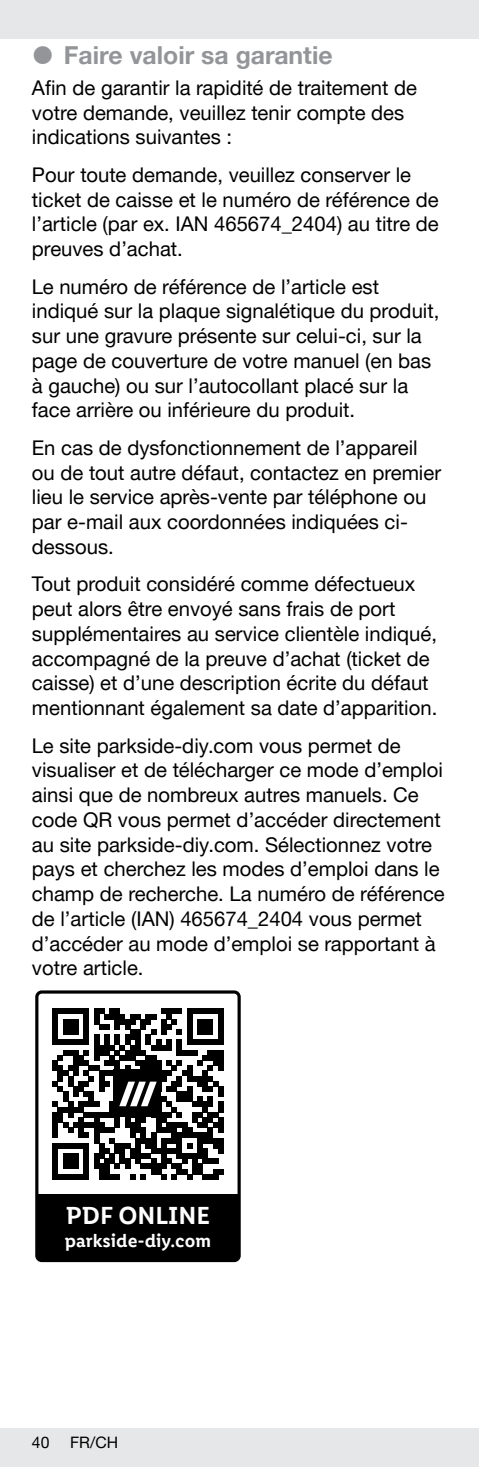
<style>
.page{position:relative;width:479px;height:1467px;background:#fff}
.page>*{position:absolute;margin:0;border:0;box-sizing:border-box;transform-origin:0 0}
.t1{font:700 24.75px "Helvetica Neue Parkside";color:#939598}
.t2{font:600 24.75px "Lidl Font Pro";color:#fff}
.t3{font:20.25px/24.8px "Helvetica Neue Parkside";color:#000}
.t4{font:600 18.68px "Lidl Font Pro";color:#fff}
.t5{font:15.75px "Helvetica Neue Parkside";color:#000}
</style>
<div class="page">
<div style="left:0;top:0;width:478px;height:38px;background:#e6e7e8"></div>
<div style="left:0;top:1429px;width:478px;height:38px;background:#e6e7e8"></div>
<div style="left:35px;top:990px;width:205px;height:272px;border:3px solid #000;border-radius:5px"></div>
<svg style="left:53px;top:1009px;width:170px;height:170px"></svg>
<div style="left:37px;top:1194px;width:202px;height:66px;background:#000"></div>
<p class="t1" style="left:64px;top:41px;width:270px">Faire valoir sa garantie</p>
<p class="t3" style="left:32px;top:75px;width:386px">Afin de garantir la rapidité de traitement de votre demande, veuillez tenir compte des indications suivantes :</p>
<p class="t3" style="left:32px;top:162px;width:408px">Pour toute demande, veuillez conserver le ticket de caisse et le numéro de référence de l’article (par ex. IAN 465674_2404) au titre de preuves d’achat.</p>
<p class="t3" style="left:32px;top:274px;width:408px">Le numéro de référence de l’article est indiqué sur la plaque signalétique du produit, sur une gravure présente sur celui-ci, sur la page de couverture de votre manuel (en bas à gauche) ou sur l’autocollant placé sur la face arrière ou inférieure du produit.</p>
<p class="t3" style="left:32px;top:435px;width:410px">En cas de dysfonctionnement de l’appareil ou de tout autre défaut, contactez en premier lieu le service après-vente par téléphone ou par e-mail aux coordonnées indiquées ci&shy;dessous.</p>
<p class="t3" style="left:32px;top:572px;width:406px">Tout produit considéré comme défectueux peut alors être envoyé sans frais de port supplémentaires au service clientèle indiqué, accompagné de la preuve d’achat (ticket de caisse) et d’une description écrite du défaut mentionnant également sa date d’apparition.</p>
<p class="t3" style="left:32px;top:733px;width:414px">Le site parkside-diy.com vous permet de visualiser et de télécharger ce mode d’emploi ainsi que de nombreux autres manuels. Ce code QR vous permet d’accéder directement au site parkside-diy.com. Sélectionnez votre pays et cherchez les modes d’emploi dans le champ de recherche. La numéro de référence de l’article (IAN) 465674_2404 vous permet d’accéder au mode d’emploi se rapportant à votre article.</p>
<p class="t2" style="left:66px;top:1202px;width:146px">PDF ONLINE</p>
<p class="t4" style="left:65px;top:1230px;width:148px">parkside-diy.com</p>
<p class="t5" style="left:32px;top:1433px;width:19px">40</p>
<p class="t5" style="left:70px;top:1433px;width:49px">FR/CH</p>
</div>
